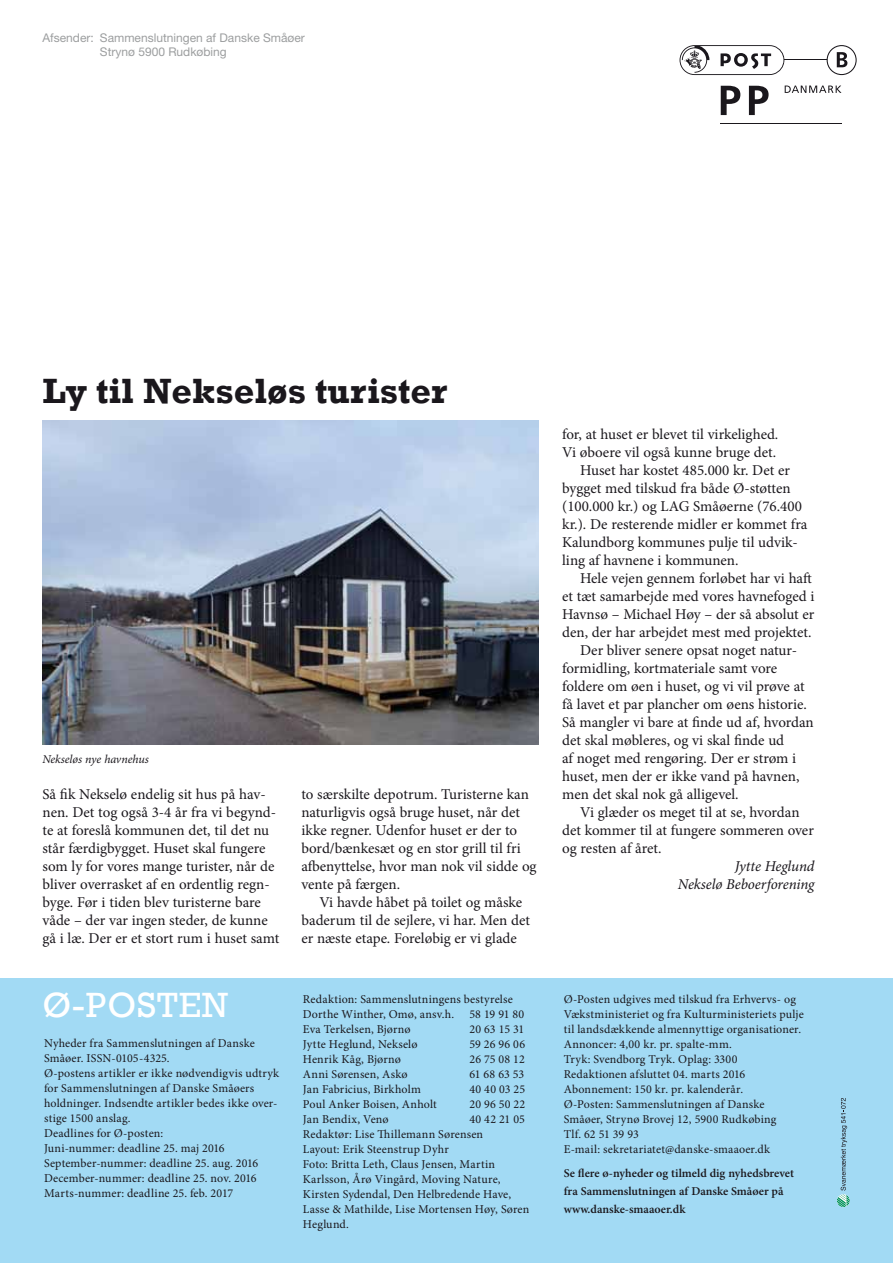
<style>
.page{position:relative;width:893px;height:1263px;background:#fff}
.page>*{position:absolute;margin:0;border:0;box-sizing:border-box;transform-origin:0 0}
.t1{font:700 36px "Rockwell";color:#1a171c}
.t2{font:36px "Rockwell";letter-spacing:.025em;color:#fff}
.t3{font:15px/18px "Minion Pro";color:#1a171c}
.t4{font:italic 15px/18px "Minion Pro";letter-spacing:-.01em;color:#1a171c;text-align:right}
.t5{font:12px/15px "Minion Pro";letter-spacing:.015em;color:#1a171c}
.t6{font:600 12px/18px "Minion Pro";color:#1a171c}
.t7{font:12px/14.4px "Helvetica Neue";color:#9c9e9f}
.t8{font:italic 12px "Minion Pro";letter-spacing:-.005em;color:#1a171c}
</style>
<div class="page">
<div style="left:0;top:979px;width:893px;height:284px;background:#a2daf4"></div>
<svg style="left:837px;top:1098px;width:13px;height:109px"></svg>
<svg style="left:785px;top:86px;width:56px;height:7px"></svg>
<hr style="left:784px;top:60px;width:58px;height:1px;background:#1a171c">
<hr style="left:720px;top:123px;width:122px;height:1px;background:#1a171c">
<svg style="left:721px;top:86px;width:19px;height:29px"></svg>
<svg style="left:749px;top:86px;width:20px;height:29px"></svg>
<svg style="left:680px;top:45px;width:104px;height:30px"></svg>
<svg style="left:827px;top:46px;width:29px;height:29px"></svg>
<div style="left:827px;top:45px;width:30px;height:30px;border:1px solid #1a171c;border-radius:50%"></div>
<svg style="left:837px;top:52px;width:10px;height:15px"></svg>
<img style="left:43px;top:421px;width:495px;height:324px">
<p class="t7" style="left:100px;top:30px;width:206px;text-indent:-57px">Afsender: Sammenslutningen af Danske Småøer<br>Strynø 5900 Rudkøbing</p>
<h1 class="t1" style="left:43px;top:369px;width:406px">Ly til Nekseløs turister</h1>
<p class="t8" style="left:43px;top:750px;width:108px">Nekseløs nye havnehus</p>
<p class="t3" style="left:43px;top:785px;width:238px">Så fik Nekselø endelig sit hus på hav&shy;nen. Det tog også 3-4 år fra vi begynd&shy;te at foreslå kommunen det, til det nu står færdigbygget. Huset skal fungere som ly for vores mange turister, når de bliver overrasket af en ordentlig regn&shy;byge. Før i tiden blev turisterne bare våde – der var ingen steder, de kunne gå i læ. Der er et stort rum i huset samt</p>
<p class="t3" style="left:301px;top:785px;width:237px">to særskilte depotrum. Turisterne kan naturligvis også bruge huset, når det ikke regner. Udenfor huset er der to bord/bænkesæt og en stor grill til fri afbenyttelse, hvor man nok vil sidde og vente på færgen.</p>
<p class="t3" style="left:301px;top:893px;width:230px;text-indent:18px">Vi havde håbet på toilet og måske baderum til de sejlere, vi har. Men det er næste etape. Foreløbig er vi glade</p>
<h1 class="t2" style="left:43px;top:984px;width:187px">Ø-POSTEN</h1>
<p class="t5" style="left:44px;top:1036px;width:236px">Nyheder fra Sammenslutningen af Danske Småøer. ISSN-0105-4325.<br>Ø-postens artikler er ikke nødvendigvis udtryk for Sammenslutningen af Danske Småøers holdninger. Indsendte artikler bedes ikke over&shy;stige 1500 anslag.<br>Deadlines for Ø-posten:<br>Juni-nummer: deadline 25. maj 2016<br>September-nummer: deadline 25. aug. 2016<br>December-nummer: deadline 25. nov. 2016<br>Marts-nummer: deadline 25. feb. 2017</p>
<p class="t5" style="left:303px;top:991px;width:211px">Redaktion: Sammenslutningens bestyrelse<br>Dorthe Winther, Omø, ansv.h.</p>
<p class="t5" style="left:469px;top:1006px;width:56px">58 19 91 80</p>
<p class="t5" style="left:303px;top:1021px;width:109px">Eva Terkelsen, Bjørnø</p>
<p class="t5" style="left:469px;top:1021px;width:56px">20 63 15 31</p>
<p class="t5" style="left:303px;top:1036px;width:116px">Jytte Heglund, Nekselø</p>
<p class="t5" style="left:469px;top:1036px;width:57px">59 26 96 06</p>
<p class="t5" style="left:303px;top:1051px;width:100px">Henrik Kåg, Bjørnø</p>
<p class="t5" style="left:469px;top:1051px;width:57px">26 75 08 12</p>
<p class="t5" style="left:303px;top:1066px;width:106px">Anni Sørensen, Askø</p>
<p class="t5" style="left:469px;top:1066px;width:56px">61 68 63 53</p>
<p class="t5" style="left:303px;top:1081px;width:120px">Jan Fabricius, Birkholm</p>
<p class="t5" style="left:469px;top:1081px;width:57px">40 40 03 25</p>
<p class="t5" style="left:303px;top:1096px;width:135px">Poul Anker Boisen, Anholt</p>
<p class="t5" style="left:469px;top:1096px;width:57px">20 96 50 22</p>
<p class="t5" style="left:303px;top:1111px;width:87px">Jan Bendix, Venø</p>
<p class="t5" style="left:303px;top:1111px;width:228px;text-indent:166px">40 42 21 05<br>Redaktør: Lise Thillemann Sørensen<br>Layout: Erik Steenstrup Dyhr<br>Foto: Britta Leth, Claus Jensen, Martin<br>Karlsson, Årø Vingård, Moving Nature,<br>Kirsten Sydendal, Den Helbredende Have,<br>Lasse &amp; Mathilde, Lise Mortensen Høy, Søren<br>Heglund.</p>
<p class="t3" style="left:562px;top:425px;width:218px">for, at huset er blevet til virkelighed.</p>
<p class="t3" style="left:562px;top:443px;width:215px">Vi øboere vil også kunne bruge det.</p>
<p class="t3" style="left:580px;top:461px;width:211px">Huset har kostet 485.000 kr. Det er</p>
<p class="t3" style="left:562px;top:479px;width:230px">bygget med tilskud fra både Ø-støtten</p>
<p class="t3" style="left:562px;top:497px;width:241px">(100.000 kr.) og LAG Småøerne (76.400</p>
<p class="t3" style="left:562px;top:515px;width:247px">kr.). De resterende midler er kommet fra</p>
<p class="t3" style="left:562px;top:533px;width:237px">Kalundborg kommunes pulje til udvik-</p>
<p class="t3" style="left:562px;top:551px;width:178px">ling af havnene i kommunen.</p>
<p class="t3" style="left:580px;top:569px;width:233px">Hele vejen gennem forløbet har vi haft</p>
<p class="t3" style="left:562px;top:587px;width:254px">et tæt samarbejde med vores havnefoged i</p>
<p class="t3" style="left:562px;top:605px;width:254px">Havnsø – Michael Høy – der så absolut er</p>
<p class="t3" style="left:562px;top:623px;width:251px">den, der har arbejdet mest med projektet.</p>
<p class="t3" style="left:580px;top:641px;width:218px">Der bliver senere opsat noget natur-</p>
<p class="t3" style="left:562px;top:659px;width:217px">formidling, kortmateriale samt vore</p>
<p class="t3" style="left:562px;top:677px;width:244px">foldere om øen i huset, og vi vil prøve at</p>
<p class="t3" style="left:562px;top:695px;width:246px">få lavet et par plancher om øens historie.</p>
<p class="t3" style="left:562px;top:713px;width:253px">Så mangler vi bare at finde ud af, hvordan</p>
<p class="t3" style="left:562px;top:731px;width:224px">det skal møbleres, og vi skal finde ud</p>
<p class="t3" style="left:562px;top:749px;width:236px">af noget med rengøring. Der er strøm i</p>
<p class="t3" style="left:562px;top:767px;width:239px">huset, men der er ikke vand på havnen,</p>
<p class="t3" style="left:562px;top:785px;width:178px">men det skal nok gå alligevel.</p>
<p class="t3" style="left:580px;top:803px;width:221px">Vi glæder os meget til at se, hvordan</p>
<p class="t3" style="left:562px;top:821px;width:253px">det kommer til at fungere sommeren over</p>
<p class="t3" style="left:562px;top:839px;width:101px">og resten af året.</p>
<p class="t4" style="left:678px;top:857px;width:138px">Jytte Heglund<br>Nekselø Beboerforening</p>
<p class="t5" style="left:564px;top:991px;width:242px">Ø-Posten udgives med tilskud fra Erhvervs- og Vækstministeriet og fra Kulturministeriets pulje til landsdækkende almennyttige organisationer.<br>Annoncer: 4,00 kr. pr. spalte-mm.<br>Tryk: Svendborg Tryk. Oplag: 3300<br>Redaktionen afsluttet 04. marts 2016<br>Abonnement: 150 kr. pr. kalenderår.<br>Ø-Posten: Sammenslutningen af Danske Småøer, Strynø Brovej 12, 5900 Rudkøbing<br>Tlf. 62 51 39 93<br>E-mail: sekretariatet@danske-smaaoer.dk</p>
<p class="t6" style="left:564px;top:1164px;width:232px">Se flere ø-nyheder og tilmeld dig nyhedsbrevet fra Sammenslutningen af Danske Småøer på www.danske-smaaoer.dk</p>
</div>
